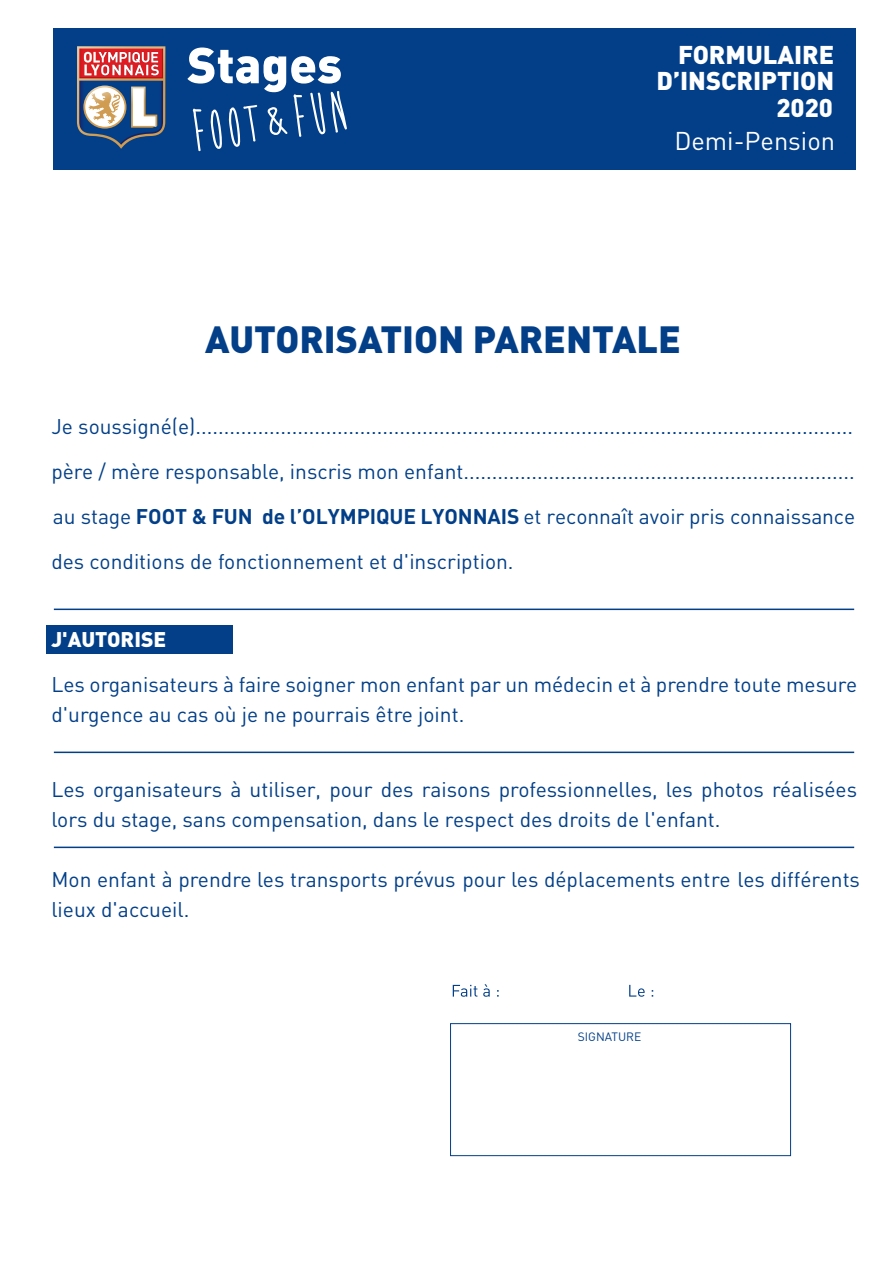
<style>
.page{position:relative;width:893px;height:1263px;background:#fff}
.page>*{position:absolute;margin:0;border:0;box-sizing:border-box;transform-origin:0 0}
.t1{font:900 37.5px "DIN";color:#023f88}
.t2{font:900 25.35px/27.3px "DIN";color:#fff;text-align:right}
.t3{font:25.35px "DIN";color:#fff}
.t4{font:21px/45px "DIN";color:#023f88}
.t5{font:900 21px "DIN";color:#fff}
.t6{font:12px "DIN";color:#023f88}
.s1{font-weight:700}
</style>
<div class="page">
<svg style="left:453px;top:984px;width:200px;height:13px"></svg>
<div style="left:450px;top:1023px;width:341px;height:133px;background:#fff;border:1px solid #023f88"></div>
<hr style="left:54px;top:608px;width:800px;height:2px;background:#023f88">
<hr style="left:54px;top:751px;width:800px;height:2px;background:#023f88">
<hr style="left:54px;top:846px;width:800px;height:2px;background:#023f88">
<div style="left:46px;top:625px;width:186px;height:28px;background:#023f88"></div>
<div style="left:53px;top:28px;width:802px;height:142px;background:#023f88"></div>
<svg style="left:187px;top:48px;width:160px;height:103px"></svg>
<svg style="left:77px;top:46px;width:89px;height:103px"></svg>
<p class="t2" style="left:678px;top:40px;width:158px">FORMULAIRE</p>
<p class="t2" style="left:656px;top:66px;width:179px">D’INSCRIPTION<br>2020</p>
<p class="t3" style="left:674px;top:125px;width:162px">Demi-Pension</p>
<h1 class="t1" style="left:205px;top:314px;width:477px">AUTORISATION PARENTALE</h1>
<p class="t4" style="left:51px;top:403px;width:805px;text-align:justify">Je soussigné(e).................................................................................................................... père / mère responsable, inscris mon enfant..................................................................... au stage <span class="s1">FOOT &amp; FUN de l’OLYMPIQUE LYONNAIS</span> et reconnaît avoir pris connaissance des conditions de fonctionnement et d'inscription.</p>
<p class="t5" style="left:51px;top:625px;width:116px">J'AUTORISE</p>
<p class="t4" style="left:51px;top:668px;width:807px;line-height:30px">Les organisateurs à faire soigner mon enfant par un médecin et à prendre toute mesure d'urgence au cas où je ne pourrais être joint.</p>
<p class="t4" style="left:51px;top:773px;width:807px;line-height:30px">Les organisateurs à utiliser, pour des raisons professionnelles, les photos réalisées lors du stage, sans compensation, dans le respect des droits de l'enfant.</p>
<p class="t4" style="left:51px;top:863px;width:810px;line-height:30px">Mon enfant à prendre les transports prévus pour les déplacements entre les différents lieux d'accueil.</p>
<p class="t6" style="left:578px;top:1029px;width:65px">SIGNATURE</p>
</div>
